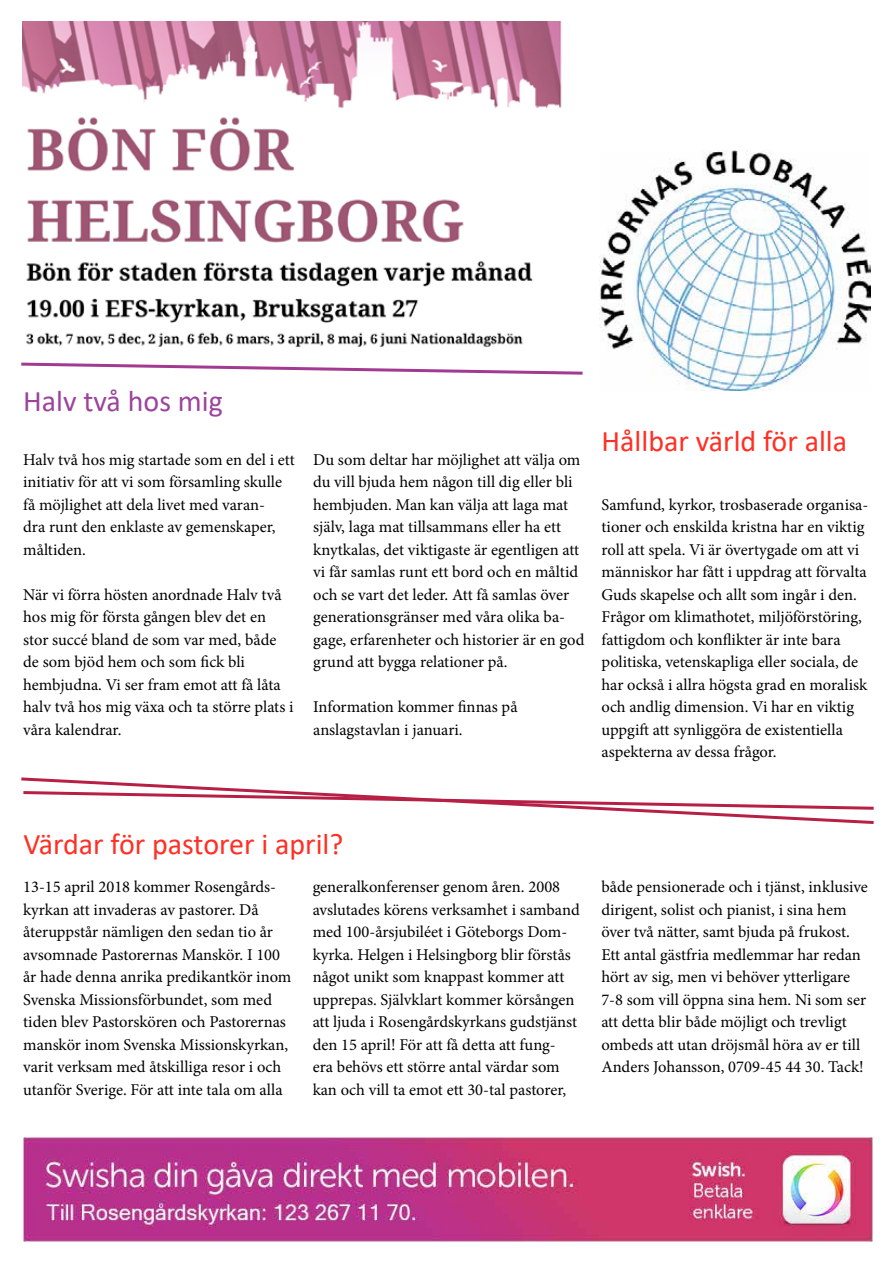
<style>
.page{position:relative;width:893px;height:1263px;background:#fff}
.page>*{position:absolute;margin:0;border:0;box-sizing:border-box;transform-origin:0 0}
.t1{font:30px "Calibri";color:#ff2f24}
.t2{font:30px "Calibri";color:#9c449c}
.t3{font:16.5px/22.5px "Minion Pro";color:#000}
</style>
<div class="page">
<img style="left:599px;top:151px;width:271px;height:239px">
<img style="left:23px;top:1137px;width:850px;height:104px">
<img style="left:22px;top:21px;width:540px;height:327px">
<svg style="left:21px;top:362px;width:562px;height:13px"></svg>
<svg style="left:21px;top:777px;width:853px;height:47px"></svg>
<h1 class="t2" style="left:23px;top:380px;width:201px">Halv två hos mig</h1>
<p class="t3" style="left:23px;top:448px;width:273px">Halv två hos mig startade som en del i ett initiativ för att vi som församling skulle få möjlighet att dela livet med varan-<br>dra runt den enklaste av gemenskaper, måltiden.</p>
<p class="t3" style="left:23px;top:583px;width:272px">När vi förra hösten anordnade Halv två hos mig för första gången blev det en stor succé bland de som var med, både de som bjöd hem och som fick bli hembjudna. Vi ser fram emot att få låta halv två hos mig växa och ta större plats i våra kalendrar.</p>
<p class="t3" style="left:313px;top:448px;width:273px">Du som deltar har möjlighet att välja om du vill bjuda hem någon till dig eller bli hembjuden. Man kan välja att laga mat själv, laga mat tillsammans eller ha ett knytkalas, det viktigaste är egentligen att vi får samlas runt ett bord och en måltid och se vart det leder. Att få samlas över generationsgränser med våra olika ba&shy;gage, erfarenheter och historier är en god grund att bygga relationer på.</p>
<p class="t3" style="left:313px;top:696px;width:206px">Information kommer finnas på anslagstavlan i januari.</p>
<h1 class="t1" style="left:601px;top:420px;width:247px">Hållbar värld för alla</h1>
<p class="t3" style="left:601px;top:493px;width:268px">Samfund, kyrkor, trosbaserade organisa&shy;tioner och enskilda kristna har en viktig roll att spela. Vi är övertygade om att vi människor har fått i uppdrag att förvalta Guds skapelse och allt som ingår i den.<br>Frågor om klimathotet, miljöförstöring, fattigdom och konflikter är inte bara politiska, vetenskapliga eller sociala, de har också i allra högsta grad en moralisk och andlig dimension. Vi har en viktig uppgift att synliggöra de existentiella aspekterna av dessa frågor.</p>
<h1 class="t1" style="left:23px;top:823px;width:321px">Värdar för pastorer i april?</h1>
<p class="t3" style="left:23px;top:876px;width:270px">13-15 april 2018 kommer Rosengårds&shy;kyrkan att invaderas av pastorer. Då återuppstår nämligen den sedan tio år avsomnade Pastorernas Manskör. I 100 år hade denna anrika predikantkör inom Svenska Missionsförbundet, som med tiden blev Pastorskören och Pastorernas manskör inom Svenska Missionskyrkan, varit verksam med åtskilliga resor i och utanför Sverige. För att inte tala om alla</p>
<p class="t3" style="left:313px;top:876px;width:269px">generalkonferenser genom åren. 2008 avslutades körens verksamhet i samband med 100-årsjubiléet i Göteborgs Dom&shy;kyrka. Helgen i Helsingborg blir förstås något unikt som knappast kommer att upprepas. Självklart kommer körsången att ljuda i Rosengårdskyrkans gudstjänst den 15 april! För att få detta att fung&shy;era behövs ett större antal värdar som kan och vill ta emot ett 30-tal pastorer,</p>
<p class="t3" style="left:601px;top:876px;width:268px">både pensionerade och i tjänst, inklusive dirigent, solist och pianist, i sina hem över två nätter, samt bjuda på frukost.<br>Ett antal gästfria medlemmar har redan hört av sig, men vi behöver ytterligare 7-8 som vill öppna sina hem. Ni som ser att detta blir både möjligt och trevligt ombeds att utan dröjsmål höra av er till Anders Johansson, 0709-45 44 30. Tack!</p>
</div>
